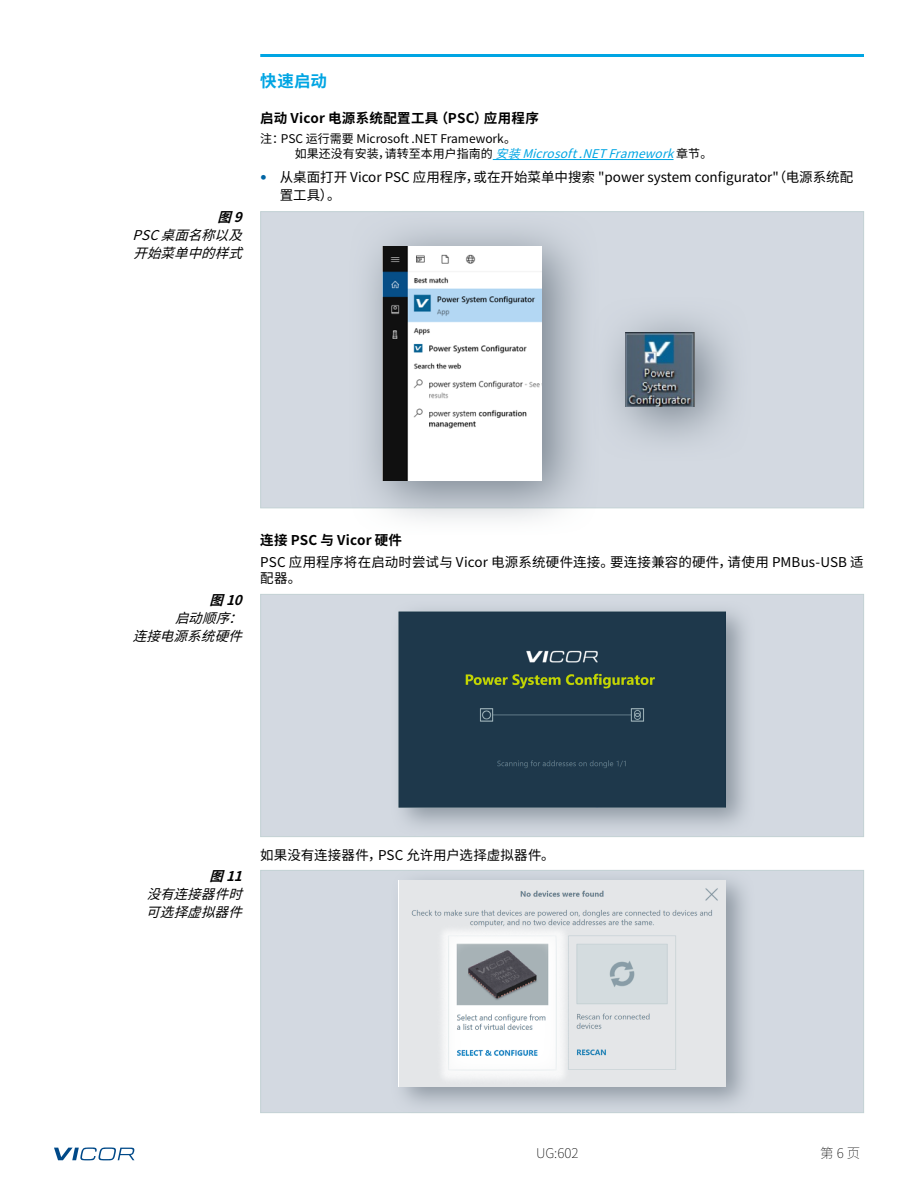
<style>
.page{position:relative;width:918px;height:1188px;background:#fff}
.page>*{position:absolute;margin:0;border:0;box-sizing:border-box;transform-origin:0 0}
.t1{font:700 16.5px "Source Han Sans CN";color:#00a5e3}
.t2{font:13.5px/18px "Noto Sans Hans";color:#000}
.t3{font:italic 13.5px/18px "Noto Sans Hans";color:#000}
.t4{font:700 13.5px "Source Han Sans CN";letter-spacing:.02em;color:#000}
.t5{font:200 13.5px "Source Han Sans CN";color:#000}
.t6{font:italic 700 13.5px "Source Han Sans CN";color:#000}
.t7{font:12px/15px "Noto Sans Hans";color:#000}
.s1{font-style:italic;color:#00a5e3}
.s2{font-family:"Frutiger LT Pro";color:#0065a4}
</style>
<div class="page">
<svg style="left:54px;top:1148px;width:80px;height:12px"></svg>
<hr style="left:260px;top:54px;width:604px;height:3px;background:#00a5e3">
<hr style="left:493px;top:159px;width:181px;height:1px;background:#00a5e3">
<div style="left:260px;top:594px;width:604px;height:243px;background:#d3d9e1;border:1px solid #c2d1d4"></div>
<div style="left:260px;top:870px;width:604px;height:243px;background:#d3d9e1;border:1px solid #c2d1d4"></div>
<div style="left:389px;top:600px;width:367px;height:236px;background:#77828d;opacity:.75"></div>
<div style="left:399px;top:612px;width:326px;height:195px;background:#1e384b"></div>
<div style="left:389px;top:868px;width:367px;height:247px;background:#77828d;opacity:.75"></div>
<svg style="left:399px;top:880px;width:326px;height:207px;fill:#e4e6e8"></svg>
<div style="left:436px;top:924px;width:134px;height:161px;background:#eceeef"></div>
<img style="left:446px;top:934px;width:114px;height:140px">
<div style="left:260px;top:211px;width:604px;height:297px;background:#d3d9e1;border:1px solid #c2d1d4"></div>
<svg style="left:612px;top:317px;width:120px;height:124px;fill:#c3cad2"></svg>
<img style="left:625px;top:332px;width:69px;height:74px">
<svg style="left:349px;top:211px;width:250px;height:309px;fill:#c9d0d8"></svg>
<img style="left:383px;top:246px;width:159px;height:234px">
<p class="t6" style="left:217px;top:209px;width:36px">图9</p>
<p class="t3" style="left:132px;top:226px;width:121px">PSC桌面名称以及开始菜单中的样式</p>
<p class="t1" style="left:260px;top:72px;width:68px">快速启动</p>
<p class="t4" style="left:260px;top:111px;width:280px">启动 Vicor 电源系统配置工具（PSC）应用程序</p>
<p class="t7" style="left:295px;top:131px;width:419px;text-indent:-34px">注：PSC 运行需要 Microsoft .NET Framework。<br>如果还没有安装，请转至本用户指南的<span class="s1">安装Microsoft.NETFramework</span>章节。</p>
<p class="t2" style="left:280px;top:169px;width:575px;text-indent:-19px"><span class="s2">•</span> 从桌面打开 Vicor PSC 应用程序，或在开始菜单中搜索 "power system configurator"（电源系统配置工具）。</p>
<p class="t6" style="left:210px;top:592px;width:44px">图10</p>
<p class="t3" style="left:133px;top:609px;width:121px;text-align:right">启动顺序：<br>连接电源系统硬件</p>
<p class="t4" style="left:260px;top:532px;width:143px">连接 PSC 与 Vicor 硬件</p>
<p class="t2" style="left:260px;top:555px;width:605px;line-height:15.8px">PSC 应用程序将在启动时尝试与 Vicor 电源系统硬件连接。要连接兼容的硬件，请使用 PMBus-USB 适配器。</p>
<p class="t6" style="left:210px;top:868px;width:44px">图11</p>
<p class="t3" style="left:146px;top:885px;width:107px">没有连接器件时可选择虚拟器件</p>
<p class="t2" style="left:260px;top:846px;width:296px">如果没有连接器件，PSC 允许用户选择虚拟器件。</p>
<p class="t5" style="left:536px;top:1146px;width:44px">UG:602</p>
<p class="t5" style="left:820px;top:1146px;width:41px">第6页</p>
</div>
